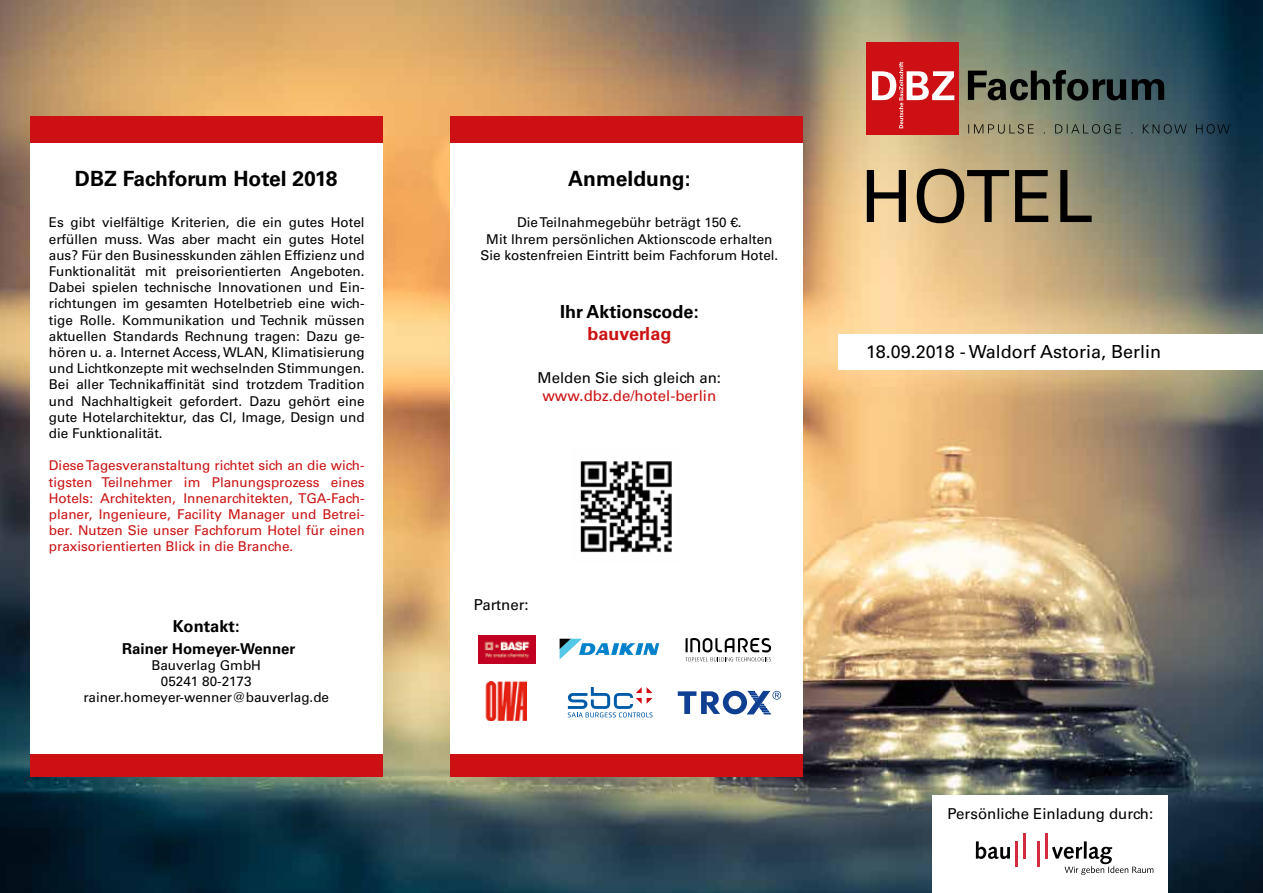
<style>
.page{position:relative;width:1263px;height:893px;background:#fff}
.page>*{position:absolute;margin:0;border:0;box-sizing:border-box;transform-origin:0 0}
.t1{font:72px "Univers LT Std";color:#000}
.t2{font:700 21px "Univers LT Std";color:#000}
.t3{font:18px "Univers LT Std";color:#000}
.t4{font:700 18px "Univers LT Std";color:#000}
.t5{font:700 18px "Univers LT Std";color:#cc1213}
.t6{font:700 16.5px "Univers LT Std";color:#000}
.t7{font:15px "Univers LT Std";color:#020203}
.t8{font:15px "Univers LT Std";color:#000}
.t9{font:15px "Univers LT Std";color:#cc1213}
.t10{font:700 15px "Univers LT Std";color:#020203}
.t11{font:13.5px/16.2px "Univers LT Std";color:#020203;text-align:justify}
.t12{font:13.5px/16.2px "Univers LT Std";color:#cc1213;text-align:justify}
.t13{font:13.5px/16.5px "Univers LT Std";color:#000;text-align:center}
</style>
<div class="page">
<img style="left:0;top:0;width:1263px;height:893px">
<div style="left:866px;top:42px;width:92px;height:92px;background:#cd1013"></div>
<svg style="left:872px;top:62px;width:82px;height:66px"></svg>
<svg style="left:968px;top:70px;width:196px;height:31px;background:#3e4a43"></svg>
<svg style="left:968px;top:124px;width:262px;height:10px;background:#5c675e"></svg>
<div style="left:838px;top:334px;width:425px;height:35px;background:#fff"></div>
<div style="left:933px;top:795px;width:235px;height:98px;background:#fff"></div>
<div style="left:450px;top:129px;width:353px;height:636px;background:#fff"></div>
<div style="left:30px;top:122px;width:353px;height:648px;background:#fff"></div>
<img style="left:580px;top:461px;width:92px;height:92px">
<svg style="left:560px;top:639px;width:99px;height:20px"></svg>
<svg style="left:685px;top:638px;width:86px;height:23px"></svg>
<img style="left:485px;top:681px;width:42px;height:39px">
<svg style="left:568px;top:687px;width:84px;height:30px"></svg>
<svg style="left:678px;top:691px;width:103px;height:23px"></svg>
<div style="left:30px;top:116px;width:353px;height:27px;background:#cd1013"></div>
<div style="left:30px;top:754px;width:353px;height:23px;background:#cd1013"></div>
<div style="left:450px;top:754px;width:353px;height:23px;background:#cd1013"></div>
<div style="left:450px;top:116px;width:353px;height:27px;background:#cd1013"></div>
<img style="left:478px;top:635px;width:57px;height:29px">
<svg style="left:976px;top:841px;width:34px;height:18px"></svg>
<hr style="left:1084px;top:841px;width:3px;height:18px;background:#000">
<hr style="left:1015px;top:841px;width:3px;height:25px;background:#d32b3e">
<hr style="left:1023px;top:833px;width:3px;height:26px;background:#d32b3e">
<hr style="left:1037px;top:841px;width:3px;height:25px;background:#d32b3e">
<hr style="left:1045px;top:833px;width:3px;height:26px;background:#d32b3e">
<svg style="left:1052px;top:847px;width:101px;height:28px"></svg>
<h2 class="t2" style="left:75px;top:166px;width:264px">DBZ Fachforum Hotel 2018</h2>
<h2 class="t2" style="left:568px;top:166px;width:124px">Anmeldung:</h2>
<p class="t13" style="left:480px;top:214px;width:299px">Die Teilnahmegebühr beträgt 150 €.<br>Mit Ihrem persönlichen Aktionscode erhalten<br>Sie kostenfreien Eintritt beim Fachforum Hotel.</p>
<p class="t11" style="left:49px;top:215px;width:317px">Es gibt vielfältige Kriterien, die ein gutes Hotel erfüllen muss. Was aber macht ein gutes Hotel aus? Für den Businesskunden zählen Effizienz und Funktionalität mit preisorientierten Angeboten.<br>Dabei spielen technische Innovationen und Ein&shy;richtungen im gesamten Hotelbetrieb eine wich&shy;tige Rolle. Kommunikation und Technik müssen aktuellen Standards Rechnung tragen: Dazu ge&shy;hören u. a. Internet Access, WLAN, Klimatisierung und Lichtkonzepte mit wechselnden Stimmungen.<br>Bei aller Technikaffinität sind trotzdem Tradition und Nachhaltigkeit gefordert. Dazu gehört eine gute Hotelarchitektur, das CI, Image, Design und die Funktionalität.</p>
<p class="t12" style="left:49px;top:458px;width:317px">Diese Tagesveranstaltung richtet sich an die wich&shy;tigsten Teilnehmer im Planungsprozess eines Hotels: Architekten, Innenarchitekten, TGA-Fach&shy;planer, Ingenieure, Facility Manager und Betrei&shy;ber. Nutzen Sie unser Fachforum Hotel für einen praxisorientierten Blick in die Branche.</p>
<h3 class="t4" style="left:560px;top:301px;width:140px">Ihr Aktionscode:</h3>
<h3 class="t5" style="left:587px;top:323px;width:85px">bauverlag</h3>
<p class="t7" style="left:538px;top:369px;width:185px">Melden Sie sich gleich an:</p>
<p class="t9" style="left:542px;top:387px;width:175px">www.dbz.de/hotel-berlin</p>
<p class="t6" style="left:173px;top:617px;width:68px">Kontakt:</p>
<p class="t10" style="left:122px;top:640px;width:175px">Rainer Homeyer-Wenner</p>
<p class="t11" style="left:83px;top:657px;width:247px;text-align:center">Bauverlag GmbH<br>05241 80-2173 rainer.homeyer-wenner@bauverlag.de</p>
<p class="t7" style="left:474px;top:596px;width:57px">Partner:</p>
<h1 class="t1" style="left:860px;top:154px;width:235px">HOTEL</h1>
<h3 class="t3" style="left:866px;top:341px;width:296px">18.09.2018 - Waldorf Astoria, Berlin</h3>
<p class="t8" style="left:947px;top:805px;width:207px">Persönliche Einladung durch:</p>
</div>
